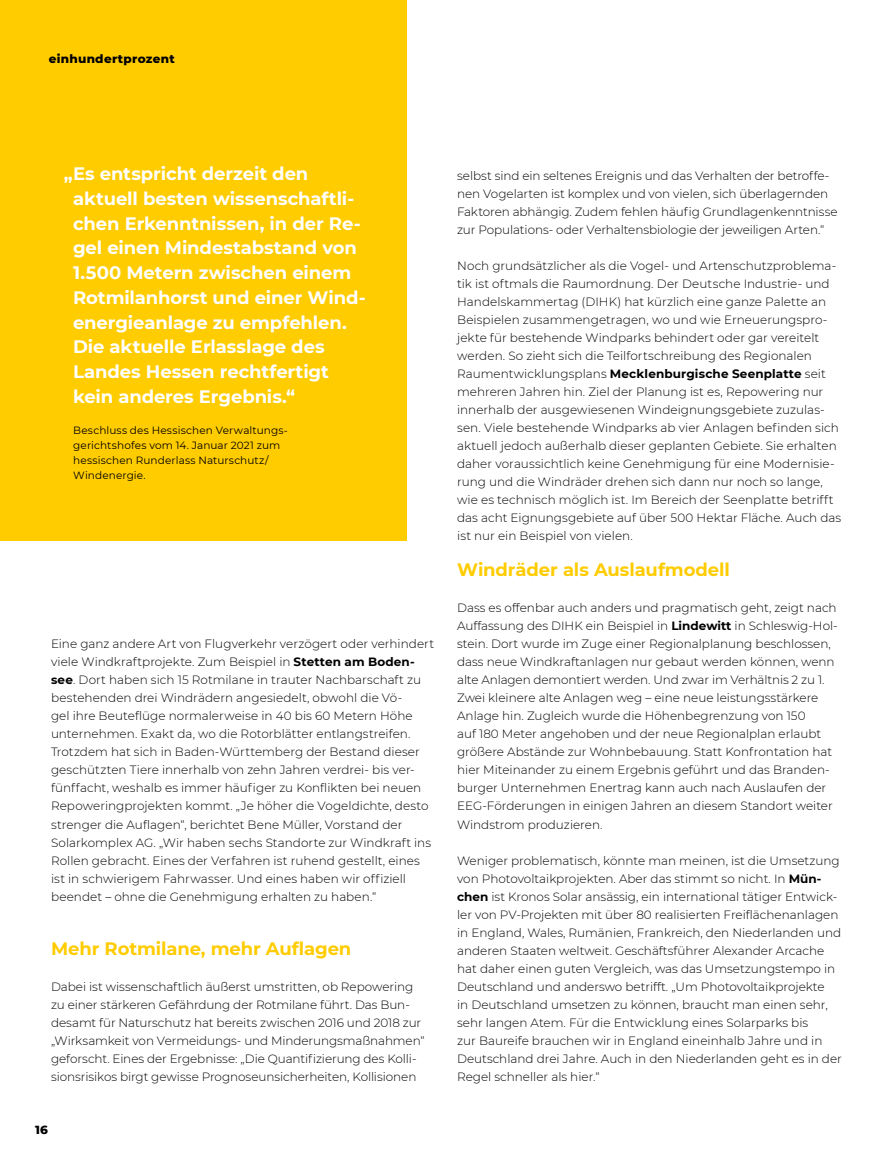
<style>
.page{position:relative;width:893px;height:1170px;background:#fff}
.page>*{position:absolute;margin:0;border:0;box-sizing:border-box;transform-origin:0 0}
.Fließtext_Intro_12_P{font:700 18px/24.8px "Montserrat";letter-spacing:-.005em;color:#fff}
.Fließtext_8_Pt{font:700 18px "Montserrat";letter-spacing:-.005em;color:#fc0}
.Fließtext_8_Pt-2{font:300 12px/18px "Montserrat";color:#000}
.t1{font:800 12px "Montserrat";letter-spacing:.025em;color:#000}
.Fließtext_8_Pt-3{font:10.5px/15px "Montserrat";letter-spacing:.01em;color:#000}
.s1{font-weight:700}
</style>
<div class="page">
<div style="left:0;top:0;width:406px;height:540px;background:#fc0"></div>
<p class="t1" style="left:49px;top:50px;width:128px">einhundertprozent</p>
<p class="Fließtext_Intro_12_P" style="left:73px;top:160px;width:294px;text-indent:-9px">„Es entspricht derzeit den aktuell besten wissenschaftli&shy;chen Erkenntnissen, in der Re&shy;gel einen Mindestabstand von<br>1.500 Metern zwischen einem<br>Rotmilanhorst und einer Wind&shy;energieanlage zu empfehlen.<br>Die aktuelle Erlasslage des<br>Landes Hessen rechtfertigt kein anderes Ergebnis.“</p>
<p class="Fließtext_8_Pt-3" style="left:73px;top:423px;width:216px">Beschluss des Hessischen Verwaltungs&shy;gerichtshofes vom 14. Januar 2021 zum hessischen Runderlass Naturschutz/<br>Windenergie.</p>
<p class="Fließtext_8_Pt-2" style="left:51px;top:634px;width:385px">Eine ganz andere Art von Flugverkehr verzögert oder verhindert viele Windkraftprojekte. Zum Beispiel in <span class="s1">Stetten am Boden&shy;see</span>. Dort haben sich 15 Rotmilane in trauter Nachbarschaft zu bestehenden drei Windrädern angesiedelt, obwohl die Vö-<br>gel ihre Beuteflüge normalerweise in 40 bis 60 Metern Höhe unternehmen. Exakt da, wo die Rotorblätter entlangstreifen.<br>Trotzdem hat sich in Baden-Württemberg der Bestand dieser geschützten Tiere innerhalb von zehn Jahren verdrei- bis ver&shy;fünffacht, weshalb es immer häufiger zu Konflikten bei neuen Repoweringprojekten kommt. „Je höher die Vogeldichte, desto strenger die Auflagen“, berichtet Bene Müller, Vorstand der Solarkomplex AG. „Wir haben sechs Standorte zur Windkraft ins Rollen gebracht. Eines der Verfahren ist ruhend gestellt, eines ist in schwierigem Fahrwasser. Und eines haben wir offiziell beendet – ohne die Genehmigung erhalten zu haben.“</p>
<p class="Fließtext_8_Pt" style="left:51px;top:935px;width:302px">Mehr Rotmilane, mehr Auflagen</p>
<p class="Fließtext_8_Pt-2" style="left:51px;top:976px;width:375px">Dabei ist wissenschaftlich äußerst umstritten, ob Repowering zu einer stärkeren Gefährdung der Rotmilane führt. Das Bun&shy;desamt für Naturschutz hat bereits zwischen 2016 und 2018 zur „Wirksamkeit von Vermeidungs- und Minderungsmaßnahmen“ geforscht. Eines der Ergebnisse: „Die Quantifizierung des Kolli&shy;sionsrisikos birgt gewisse Prognoseunsicherheiten, Kollisionen</p>
<p class="t1" style="left:35px;top:1120px;width:14px">16</p>
<p class="Fließtext_8_Pt-2" style="left:457px;top:166px;width:382px">selbst sind ein seltenes Ereignis und das Verhalten der betroffe&shy;nen Vogelarten ist komplex und von vielen, sich überlagernden Faktoren abhängig. Zudem fehlen häufig Grundlagenkenntnisse zur Populations- oder Verhaltensbiologie der jeweiligen Arten.“</p>
<p class="Fließtext_8_Pt-2" style="left:457px;top:256px;width:386px">Noch grundsätzlicher als die Vogel- und Artenschutzproblema&shy;tik ist oftmals die Raumordnung. Der Deutsche Industrie- und Handelskammertag (DIHK) hat kürzlich eine ganze Palette an Beispielen zusammengetragen, wo und wie Erneuerungspro&shy;jekte für bestehende Windparks behindert oder gar vereitelt werden. So zieht sich die Teilfortschreibung des Regionalen Raumentwicklungsplans <span class="s1">Mecklenburgische Seenplatte</span> seit mehreren Jahren hin. Ziel der Planung ist es, Repowering nur innerhalb der ausgewiesenen Windeignungsgebiete zuzulas&shy;sen. Viele bestehende Windparks ab vier Anlagen befinden sich aktuell jedoch außerhalb dieser geplanten Gebiete. Sie erhalten daher voraussichtlich keine Genehmigung für eine Modernisie&shy;rung und die Windräder drehen sich dann nur noch so lange, wie es technisch möglich ist. Im Bereich der Seenplatte betrifft das acht Eignungsgebiete auf über 500 Hektar Fläche. Auch das ist nur ein Beispiel von vielen.</p>
<p class="Fließtext_8_Pt" style="left:457px;top:557px;width:274px">Windräder als Auslaufmodell</p>
<p class="Fließtext_8_Pt-2" style="left:457px;top:598px;width:382px">Dass es offenbar auch anders und pragmatisch geht, zeigt nach Auffassung des DIHK ein Beispiel in <span class="s1">Lindewitt</span> in Schleswig-Hol&shy;stein. Dort wurde im Zuge einer Regionalplanung beschlossen, dass neue Windkraftanlagen nur gebaut werden können, wenn alte Anlagen demontiert werden. Und zwar im Verhältnis 2 zu 1.<br>Zwei kleinere alte Anlagen weg – eine neue leistungsstärkere Anlage hin. Zugleich wurde die Höhenbegrenzung von 150<br>auf 180 Meter angehoben und der neue Regionalplan erlaubt größere Abstände zur Wohnbebauung. Statt Konfrontation hat hier Miteinander zu einem Ergebnis geführt und das Branden&shy;burger Unternehmen Enertrag kann auch nach Auslaufen der EEG-Förderungen in einigen Jahren an diesem Standort weiter Windstrom produzieren.</p>
<p class="Fließtext_8_Pt-2" style="left:457px;top:850px;width:386px">Weniger problematisch, könnte man meinen, ist die Umsetzung von Photovoltaikprojekten. Aber das stimmt so nicht. In <span class="s1">Mün&shy;chen</span> ist Kronos Solar ansässig, ein international tätiger Entwick&shy;ler von PV-Projekten mit über 80 realisierten Freiflächenanlagen in England, Wales, Rumänien, Frankreich, den Niederlanden und anderen Staaten weltweit. Geschäftsführer Alexander Arcache hat daher einen guten Vergleich, was das Umsetzungstempo in Deutschland und anderswo betrifft. „Um Photovoltaikprojekte<br>in Deutschland umsetzen zu können, braucht man einen sehr, sehr langen Atem. Für die Entwicklung eines Solarparks bis<br>zur Baureife brauchen wir in England eineinhalb Jahre und in Deutschland drei Jahre. Auch in den Niederlanden geht es in der Regel schneller als hier.“</p>
</div>
